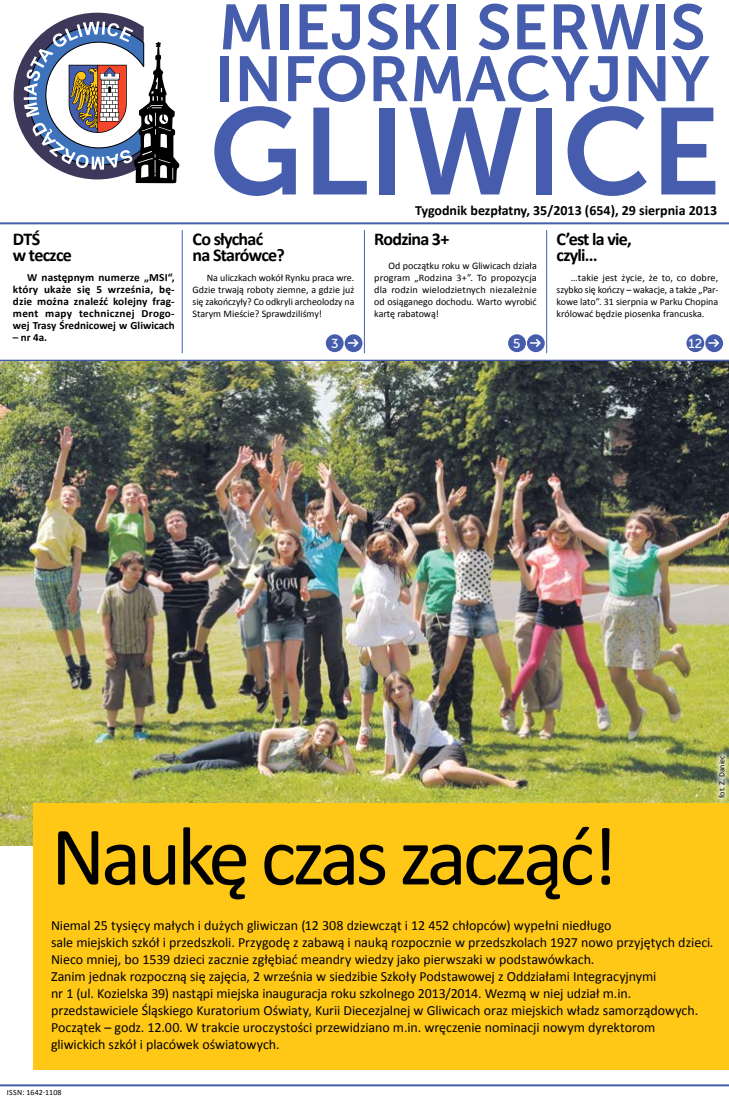
<style>
.page{position:relative;width:729px;height:1098px;background:#fff}
.page>*{position:absolute;margin:0;border:0;box-sizing:border-box;transform-origin:0 0}
.t1{font:84px "Calibri";letter-spacing:-.05em;color:#000}
.t2{font:700 18px/16px "Calibri";letter-spacing:-.04em;color:#000}
.t3{font:14px/17px "Calibri";letter-spacing:-.005em;color:#000}
.t4{font:700 14px "Calibri";color:#000}
.t5{font:13px "Museo Sans 500";color:#fff}
.t6{font:700 11px/12px "Calibri";color:#000;text-align:justify}
.t7{font:10px/12px "Calibri";color:#000;text-align:justify}
.t8{font:8px "Calibri";color:#000}
</style>
<div class="page">
<hr style="left:0;top:222px;width:729px;height:2px;background:#455dac">
<hr style="left:0;top:1083px;width:729px;height:2px;background:#455dac">
<hr style="left:0;top:359px;width:729px;height:2px;background:#455dac">
<hr style="left:364px;top:230px;width:1px;height:123px;background:#455dac">
<hr style="left:546px;top:230px;width:1px;height:123px;background:#455dac">
<hr style="left:182px;top:230px;width:1px;height:123px;background:#455dac">
<svg style="left:214px;top:4px;width:501px;height:192px"></svg>
<svg style="left:14px;top:13px;width:165px;height:170px"></svg>
<img style="left:0;top:361px;width:729px;height:484px">
<div style="left:33px;top:802px;width:696px;height:266px;background:#ffc817"></div>
<div style="left:712px;top:749px;width:17px;height:55px;background:#fff;opacity:.75"></div>
<div style="left:326px;top:334px;width:17px;height:18px;background:#455dac;border-radius:50%"></div>
<div style="left:344px;top:334px;width:18px;height:18px;background:#455dac;border-radius:50%"></div>
<svg style="left:348px;top:339px;width:10px;height:8px"></svg>
<div style="left:508px;top:334px;width:18px;height:18px;background:#455dac;border-radius:50%"></div>
<div style="left:527px;top:334px;width:17px;height:18px;background:#455dac;border-radius:50%"></div>
<svg style="left:530px;top:339px;width:10px;height:8px"></svg>
<div style="left:686px;top:334px;width:18px;height:18px;background:#455dac;border-radius:50%"></div>
<div style="left:705px;top:334px;width:18px;height:18px;background:#455dac;border-radius:50%"></div>
<svg style="left:708px;top:339px;width:11px;height:8px"></svg>
<p class="t2" style="left:13px;top:231px;width:60px">DTŚ<br>w teczce</p>
<p class="t6" style="left:13px;top:271px;width:163px;text-indent:14px">W następnym numerze „MSI“, który ukaże się 5 września, bę&shy;dzie można znaleźć kolejny frag&shy;ment mapy technicznej Drogo&shy;wej Trasy Średnicowej w Gliwicach</p>
<p class="t6" style="left:13px;top:331px;width:36px">– nr 4a.</p>
<p class="t4" style="left:415px;top:201px;width:303px">Tygodnik bezpłatny, 35/2013 (654), 29 sierpnia 2013</p>
<p class="t2" style="left:374px;top:231px;width:76px">Rodzina 3+</p>
<p class="t7" style="left:374px;top:259px;width:164px;text-indent:14px">Od początku roku w Gliwicach działa program „Rodzina 3+”. To propozycja dla rodzin wielodzietnych niezależnie od osiąganego dochodu. Warto wyrobić kartę rabatową!</p>
<p class="t2" style="left:192px;top:231px;width:94px">Co słychać na Starówce?</p>
<p class="t7" style="left:192px;top:271px;width:163px;text-indent:14px">Na uliczkach wokół Rynku praca wre.<br>Gdzie trwają roboty ziemne, a gdzie już się zakończyły? Co odkryli archeolodzy na Starym Mieście? Sprawdziliśmy!</p>
<p class="t5" style="left:331px;top:336px;width:9px">3</p>
<p class="t5" style="left:513px;top:336px;width:9px">5</p>
<p class="t5" style="left:688px;top:336px;width:15px">12</p>
<p class="t2" style="left:556px;top:231px;width:77px">C’est la vie, czyli…</p>
<p class="t7" style="left:556px;top:271px;width:163px;text-indent:14px">…takie jest życie, że to, co dobre, szybko się kończy – wakacje, a także „Par&shy;kowe lato”. 31 sierpnia w Parku Chopina królować będzie piosenka francuska.</p>
<p class="t8" style="left:716px;top:797px;width:44px;rotate:-90deg">fot. Z. Daniec</p>
<h1 class="t1" style="left:51px;top:803px;width:568px">Naukę czas zacząć!</h1>
<p class="t3" style="left:51px;top:916px;width:664px">Niemal 25 tysięcy małych i dużych gliwiczan (12 308 dziewcząt i 12 452 chłopców) wypełni niedługo<br>sale miejskich szkół i przedszkoli. Przygodę z zabawą i nauką rozpocznie w przedszkolach 1927 nowo przyjętych dzieci.<br>Nieco mniej, bo 1539 dzieci zacznie zgłębiać meandry wiedzy jako pierwszaki w podstawówkach.<br>Zanim jednak rozpoczną się zajęcia, 2 września w siedzibie Szkoły Podstawowej z Oddziałami Integracyjnymi<br>nr 1 (ul. Kozielska 39) nastąpi miejska inauguracja roku szkolnego 2013/2014. Wezmą w niej udział m.in. przedstawiciele Śląskiego Kuratorium Oświaty, Kurii Diecezjalnej w Gliwicach oraz miejskich władz samorządowych.<br>Początek – godz. 12.00. W trakcie uroczystości przewidziano m.in. wręczenie nominacji nowym dyrektorom<br>gliwickich szkół i placówek oświatowych.</p>
<p class="t8" style="left:7px;top:1086px;width:56px">issn: 1642-1108</p>
</div>
